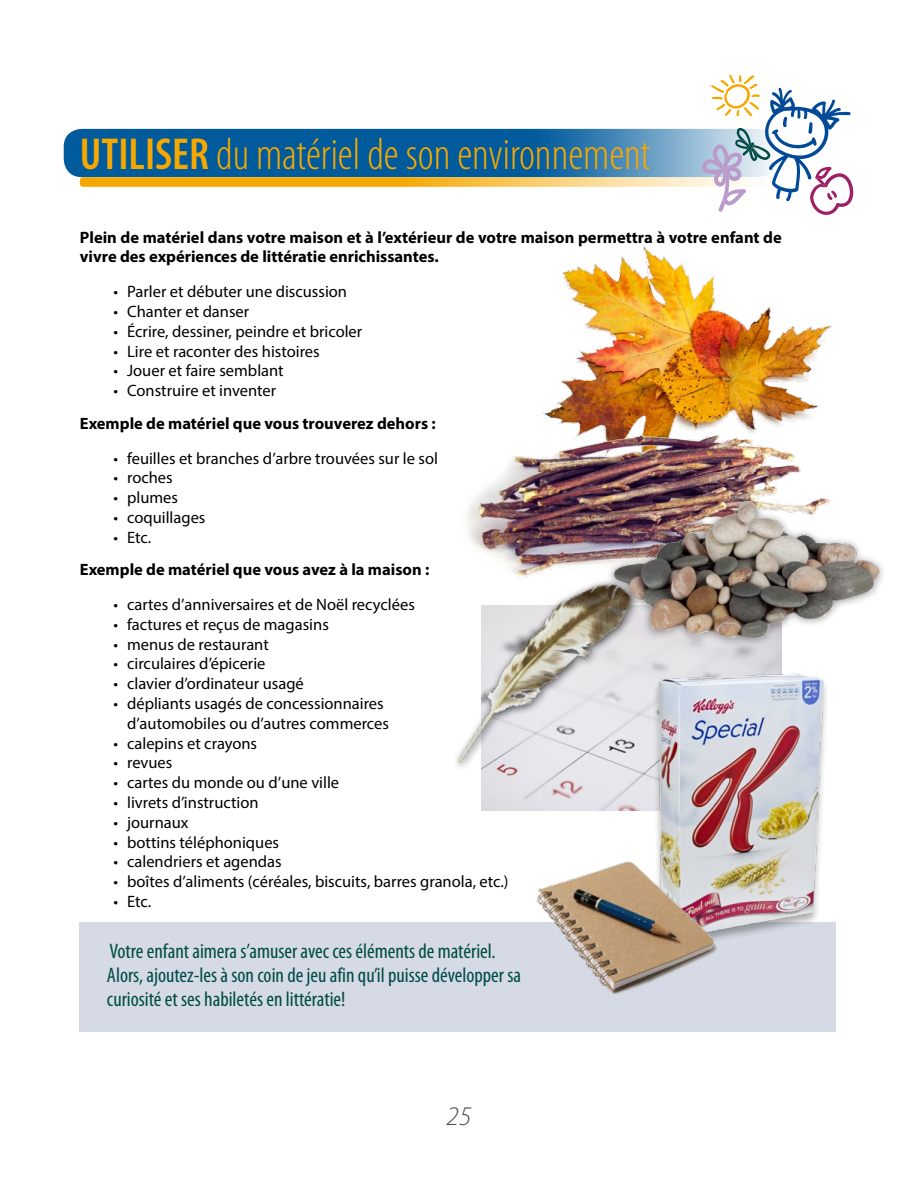
<style>
.page{position:relative;width:918px;height:1188px;background:#fff}
.page>*{position:absolute;margin:0;border:0;box-sizing:border-box;transform-origin:0 0}
.t1{font:300 condensed 45px "Myriad Pro";color:#f7a800}
.t2{font:italic 300 27px "Myriad Pro";color:#514d4e}
.t3{font:condensed 21px/24px "Myriad Pro";color:#004c45}
.t4{font:16.5px/19.8px "Myriad Pro";color:#000}
.t5{font:700 16.5px/19.8px "Myriad Pro";color:#000}
.s1{font-weight:600}
</style>
<div class="page">
<img style="left:482px;top:651px;width:300px;height:159px">
<svg style="left:64px;top:129px;width:713px;height:48px;background:#1367a4"></svg>
<svg style="left:80px;top:177px;width:697px;height:10px;background:#f7bc3f"></svg>
<div style="left:80px;top:922px;width:756px;height:110px;background:#d5dae4"></div>
<img style="left:543px;top:245px;width:289px;height:184px">
<img style="left:466px;top:429px;width:335px;height:136px">
<img style="left:602px;top:490px;width:281px;height:161px">
<img style="left:455px;top:565px;width:229px;height:210px">
<img style="left:646px;top:657px;width:181px;height:279px">
<img style="left:536px;top:857px;width:201px;height:137px">
<svg style="left:702px;top:75px;width:152px;height:140px"></svg>
<h1 class="t1" style="left:80px;top:130px;width:572px"><span class="s1">UTILISER</span> du matériel de son environnement</h1>
<p class="t5" style="left:80px;top:227px;width:703px">Plein de matériel dans votre maison et à l’extérieur de votre maison permettra à votre enfant de vivre des expériences de littératie enrichissantes.</p>
<p class="t4" style="left:114px;top:281px;width:235px">• Parler et débuter une discussion</p>
<p class="t4" style="left:114px;top:301px;width:137px">• Chanter et danser</p>
<p class="t4" style="left:114px;top:321px;width:250px">• Écrire, dessiner, peindre et bricoler</p>
<p class="t4" style="left:114px;top:341px;width:208px">• Lire et raconter des histoires</p>
<p class="t4" style="left:114px;top:361px;width:172px">• Jouer et faire semblant</p>
<p class="t4" style="left:114px;top:380px;width:164px">• Construire et inventer</p>
<p class="t5" style="left:80px;top:413px;width:357px">Exemple de matériel que vous trouverez dehors :</p>
<p class="t4" style="left:114px;top:448px;width:326px">• feuilles et branches d’arbre trouvées sur le sol</p>
<p class="t4" style="left:114px;top:468px;width:61px">• roches</p>
<p class="t4" style="left:114px;top:487px;width:66px">• plumes</p>
<p class="t4" style="left:114px;top:507px;width:93px">• coquillages</p>
<p class="t4" style="left:114px;top:527px;width:39px">• Etc.</p>
<p class="t5" style="left:80px;top:559px;width:351px">Exemple de matériel que vous avez à la maison :</p>
<p class="t4" style="left:114px;top:594px;width:303px">• cartes d’anniversaires et de Noël recyclées</p>
<p class="t4" style="left:114px;top:614px;width:217px">• factures et reçus de magasins</p>
<p class="t4" style="left:114px;top:634px;width:157px">• menus de restaurant</p>
<p class="t4" style="left:114px;top:654px;width:153px">• circulaires d’épicerie</p>
<p class="t4" style="left:114px;top:674px;width:192px">• clavier d’ordinateur usagé</p>
<p class="t4" style="left:127px;top:693px;width:263px;text-indent:-13px">• dépliants usagés de concessionnaires d’automobiles ou d’autres commerces</p>
<p class="t4" style="left:114px;top:733px;width:145px">• calepins et crayons</p>
<p class="t4" style="left:114px;top:753px;width:60px">• revues</p>
<p class="t4" style="left:114px;top:773px;width:227px">• cartes du monde ou d’une ville</p>
<p class="t4" style="left:114px;top:792px;width:147px">• livrets d’instruction</p>
<p class="t4" style="left:114px;top:812px;width:76px">• journaux</p>
<p class="t4" style="left:114px;top:832px;width:167px">• bottins téléphoniques</p>
<p class="t4" style="left:114px;top:852px;width:170px">• calendriers et agendas</p>
<p class="t4" style="left:114px;top:872px;width:396px">• boîtes d’aliments (céréales, biscuits, barres granola, etc.)</p>
<p class="t4" style="left:114px;top:891px;width:39px">• Etc.</p>
<p class="t3" style="left:107px;top:940px;width:416px">Votre enfant aimera s’amuser avec ces éléments de matériel.<br>Alors, ajoutez-les à son coin de jeu afin qu’il puisse développer sa curiosité et ses habiletés en littératie!</p>
<h2 class="t2" style="left:447px;top:1100px;width:26px">25</h2>
</div>
